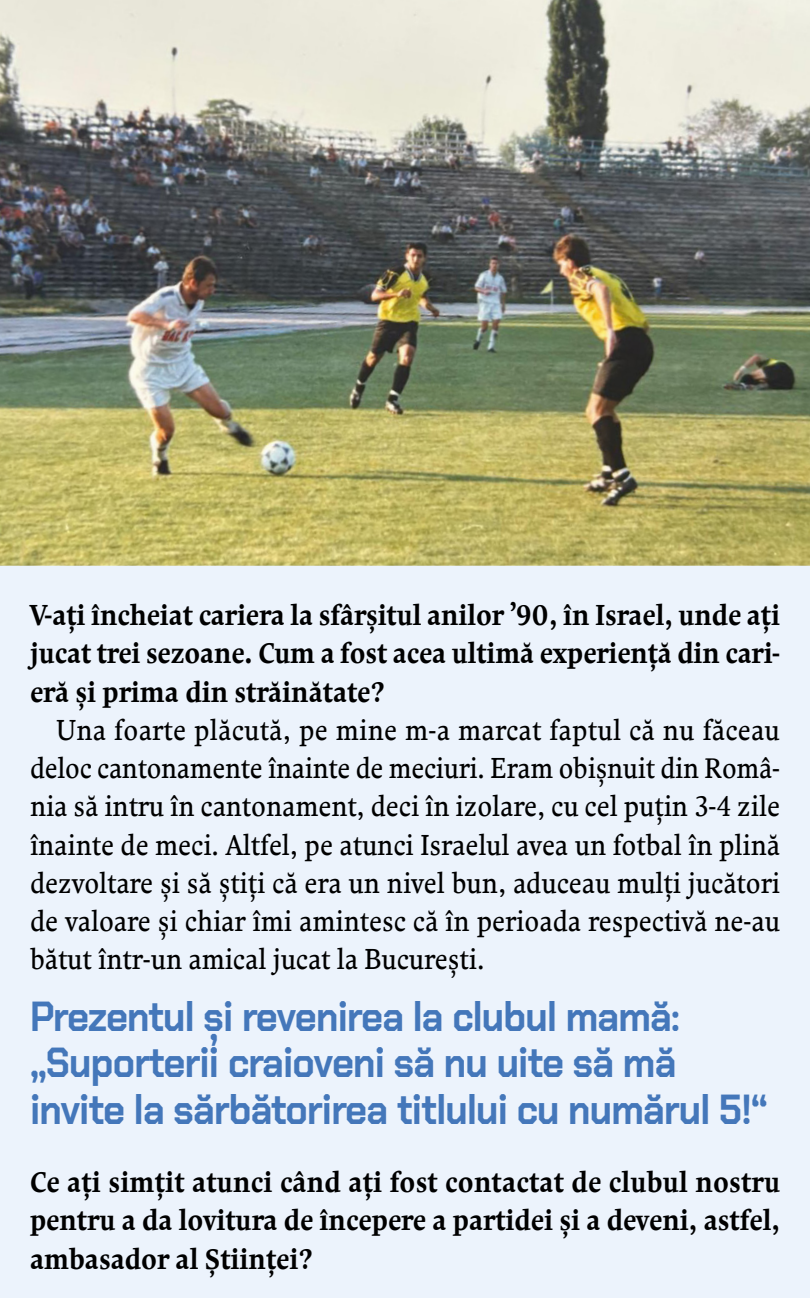
<style>
.page{position:relative;width:810px;height:1298px;background:#ecf3fc}
.page>*{position:absolute;margin:0;border:0;box-sizing:border-box;transform-origin:0 0}
.titluinter{font:700 42px/46.5px "Chakra Petch";letter-spacing:-.02em;color:#4477ba;scale:.9 1}
.text{font:28.5px/38.2px "Comenia Serif Pro Ro CE";color:#000;text-align:justify;scale:.9 1}
.interviu_intrebare{font:700 28.5px/38.2px "Comenia Serif Pro Ro CE";color:#000;text-align:justify;scale:.9 1}
</style>
<div class="page">
<img style="left:0;top:0;width:810px;height:566px">
<p class="interviu_intrebare" style="left:30px;top:595px;width:835px">V‑aţi încheiat cariera la sfârşitul anilor ’90, în Israel, unde aţi jucat trei sezoane. Cum a fost acea ultimă experienţă din cari&shy;eră şi prima din străinătate?</p>
<p class="text" style="left:30px;top:710px;width:835px;text-indent:26px">Una foarte plăcută, pe mine m‑a marcat faptul că nu făceau deloc cantonamente înainte de meciuri. Eram obişnuit din Româ‑ nia să intru în cantonament, deci în izolare, cu cel puţin 3‑4 zile înainte de meci. Altfel, pe atunci Israelul avea un fotbal în plină dezvoltare şi să ştiţi că era un nivel bun, aduceau mulţi jucători de valoare şi chiar îmi amintesc că în perioada respectivă ne‑au bătut într‑un amical jucat la Bucureşti.</p>
<p class="titluinter" style="left:30px;top:993px;width:821px">Prezentul şi revenirea la clubul mamă: „Suporterii craioveni să nu uite să mă invite la sărbătorirea titlului cu numărul 5!“</p>
<p class="interviu_intrebare" style="left:30px;top:1162px;width:835px">Ce aţi simţit atunci când aţi fost contactat de clubul nostru pentru a da lovitura de începere a partidei şi a deveni, astfel, ambasador al Ştiinţei?</p>
</div>
